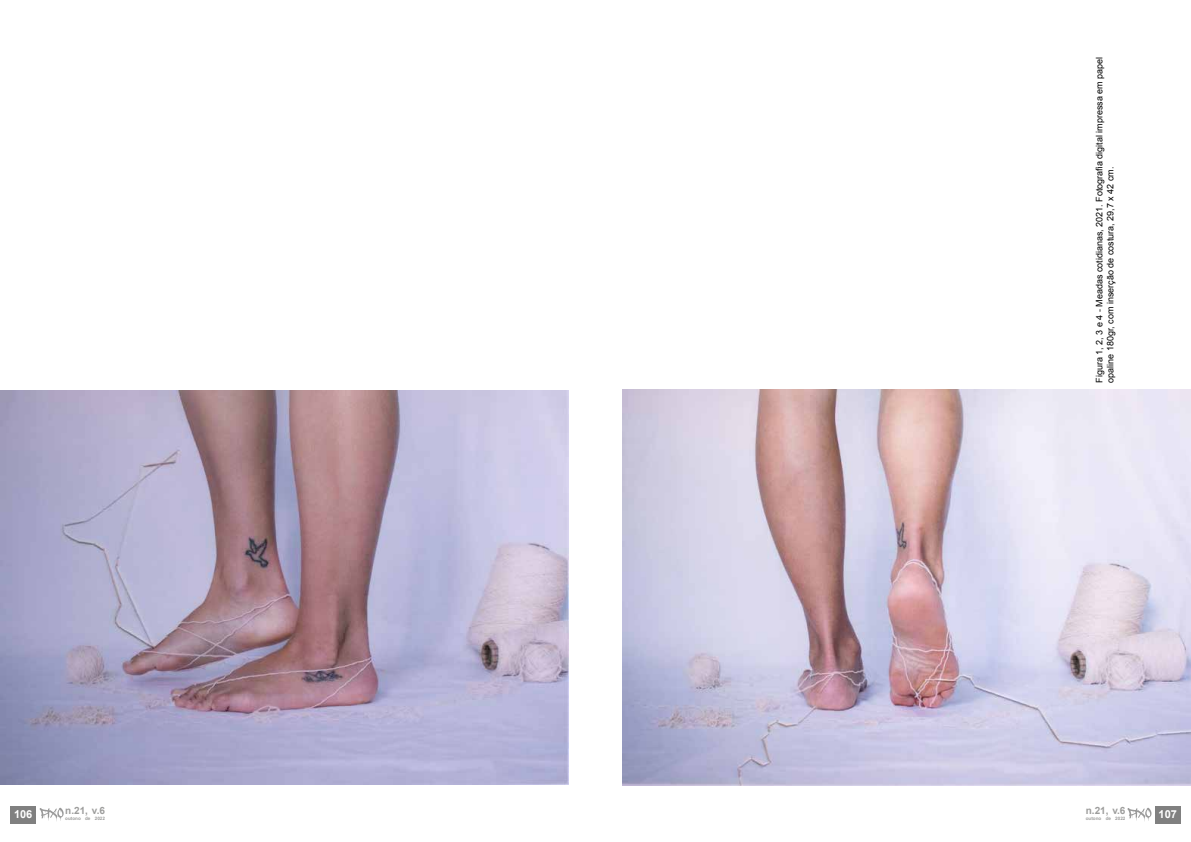
<style>
.page{position:relative;width:1191px;height:842px;background:#fff}
.page>*{position:absolute;margin:0;border:0;box-sizing:border-box;transform-origin:0 0}
.t1{font:700 11px "Arial";color:#fff}
.t2{font:700 10px "Arial";color:#9d9d9c}
.t3{font:9px/10.8px "Arial";color:#000}
.t4{font:700 4.6px "Arial";color:#9d9d9c}
</style>
<div class="page">
<img style="left:0;top:391px;width:569px;height:393px">
<img style="left:622px;top:390px;width:569px;height:395px">
<div style="left:1155px;top:806px;width:25px;height:17px;background:#808080"></div>
<svg style="left:1127px;top:808px;width:24px;height:13px"></svg>
<div style="left:11px;top:806px;width:25px;height:17px;background:#808080"></div>
<svg style="left:40px;top:808px;width:24px;height:13px"></svg>
<p class="t1" style="left:14px;top:807px;width:20px">106</p>
<p class="t2" style="left:65px;top:804px;width:41px">n.21, v.6</p>
<p class="t4" style="left:65px;top:815px;width:41px">outono de 2022</p>
<p class="t3" style="left:1094px;top:383px;width:327px;rotate:-90deg">Figura 1, 2, 3 e 4 - Meadas cotidianas, 2021. Fotografia digital impressa em papel opaline 180gr, com inserção de costura, 29,7 x 42 cm.</p>
<p class="t2" style="left:1085px;top:804px;width:41px">n.21, v.6</p>
<p class="t4" style="left:1085px;top:815px;width:41px">outono de 2022</p>
<p class="t1" style="left:1158px;top:807px;width:20px">107</p>
</div>
